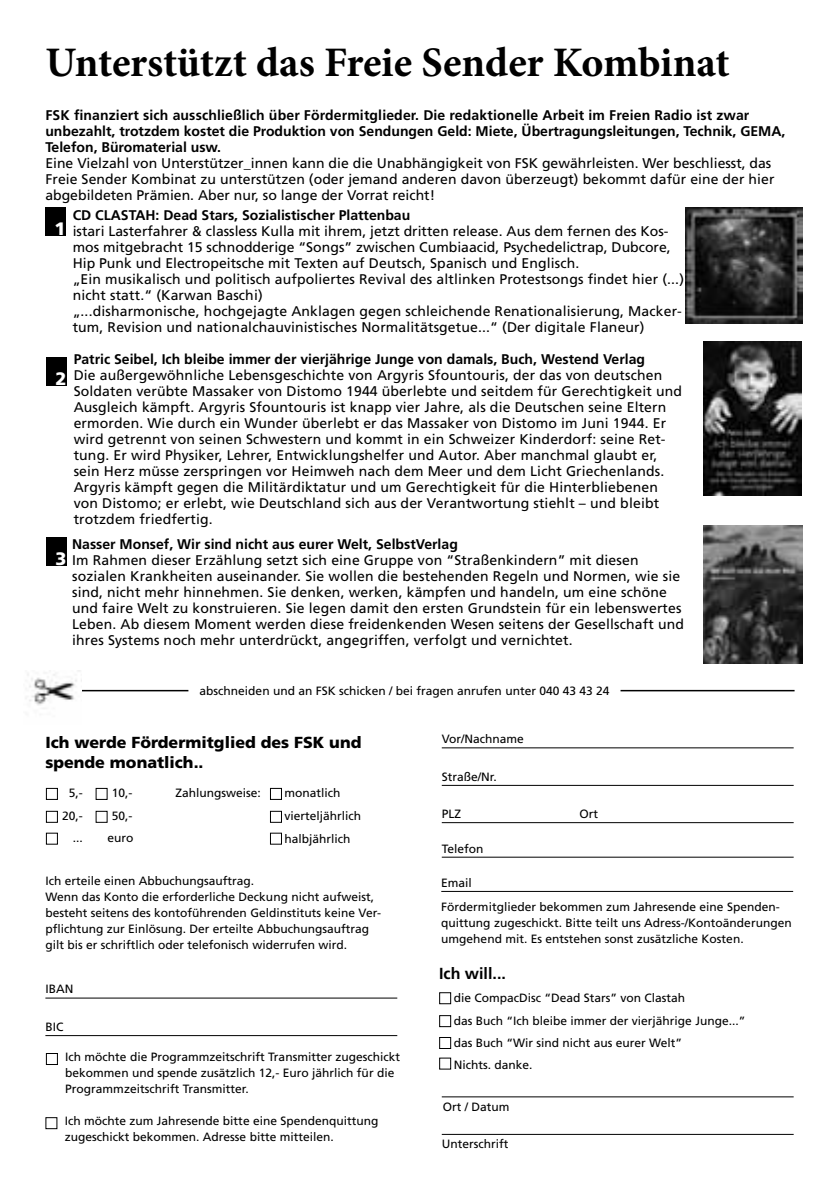
<style>
.page{position:relative;width:840px;height:1191px;background:#fff}
.page>*{position:absolute;margin:0;border:0;box-sizing:border-box;transform-origin:0 0}
.t1{font:700 42px "Minion Pro";letter-spacing:-.005em;color:#000}
.t2{font:900 18px "Frutiger LT Std";color:#fff}
.t3{font:900 16px/20px "Frutiger";color:#000}
.t4{font:700 16px "Frutiger LT Std";color:#000}
.t5{font:14px/16px "Frutiger";letter-spacing:.01em;color:#000}
.t6{font:700 14px/16px "Frutiger";color:#000}
.t7{font:12px/16px "Frutiger LT Std";color:#000}
.t8{font:12px "Frutiger";color:#000}
</style>
<div class="page">
<div style="left:45px;top:207px;width:21px;height:28px;background:#000"></div>
<div style="left:46px;top:358px;width:21px;height:28px;background:#000"></div>
<div style="left:46px;top:538px;width:21px;height:28px;background:#000"></div>
<hr style="left:69px;top:690px;width:119px;height:1px;background:#000">
<hr style="left:620px;top:690px;width:174px;height:1px;background:#000">
<div style="left:46px;top:788px;width:12px;height:12px;border:1px solid #000"></div>
<div style="left:46px;top:1053px;width:12px;height:12px;border:1px solid #000"></div>
<div style="left:270px;top:788px;width:12px;height:12px;border:1px solid #000"></div>
<div style="left:439px;top:992px;width:12px;height:12px;border:1px solid #000"></div>
<div style="left:95px;top:788px;width:13px;height:12px;border:1px solid #000"></div>
<div style="left:46px;top:811px;width:12px;height:12px;border:1px solid #000"></div>
<div style="left:270px;top:811px;width:12px;height:12px;border:1px solid #000"></div>
<div style="left:439px;top:1015px;width:12px;height:12px;border:1px solid #000"></div>
<div style="left:95px;top:811px;width:13px;height:12px;border:1px solid #000"></div>
<div style="left:46px;top:832px;width:12px;height:12px;border:1px solid #000"></div>
<div style="left:270px;top:832px;width:12px;height:12px;border:1px solid #000"></div>
<div style="left:439px;top:1037px;width:12px;height:12px;border:1px solid #000"></div>
<div style="left:439px;top:1057px;width:12px;height:12px;border:1px solid #000"></div>
<hr style="left:45px;top:997px;width:352px;height:1px;background:#000">
<hr style="left:441px;top:747px;width:352px;height:1px;background:#000">
<hr style="left:441px;top:1096px;width:352px;height:1px;background:#000">
<hr style="left:45px;top:1035px;width:352px;height:1px;background:#000">
<hr style="left:441px;top:785px;width:352px;height:1px;background:#000">
<hr style="left:441px;top:1133px;width:352px;height:1px;background:#000">
<hr style="left:441px;top:856px;width:352px;height:1px;background:#000">
<hr style="left:441px;top:822px;width:352px;height:1px;background:#000">
<img style="left:685px;top:208px;width:117px;height:115px">
<img style="left:703px;top:526px;width:99px;height:137px">
<img style="left:27px;top:670px;width:54px;height:35px">
<img style="left:703px;top:342px;width:98px;height:153px">
<div style="left:45px;top:1117px;width:12px;height:12px;border:1px solid #000"></div>
<hr style="left:441px;top:891px;width:351px;height:1px;background:#000">
<h1 class="t1" style="left:45px;top:33px;width:685px">Unterstützt das Freie Sender Kombinat</h1>
<p class="t6" style="left:45px;top:108px;width:741px">FSK finanziert sich ausschließlich über Fördermitglieder. Die redaktionelle Arbeit im Freien Radio ist zwar unbezahlt, trotzdem kostet die Produktion von Sendungen Geld: Miete, Übertragungsleitungen, Technik, GEMA,<br>Telefon, Büromaterial usw.</p>
<p class="t5" style="left:45px;top:156px;width:730px">Eine Vielzahl von Unterstützer_innen kann die die Unabhängigkeit von FSK gewährleisten. Wer beschliesst, das<br>Freie Sender Kombinat zu unterstützen (oder jemand anderen davon überzeugt) bekommt dafür eine der hier abgebildeten Prämien. Aber nur, so lange der Vorrat reicht!</p>
<p class="t2" style="left:54px;top:217px;width:13px">1</p>
<p class="t6" style="left:73px;top:207px;width:339px">CD CLASTAH: Dead Stars, Sozialistischer Plattenbau</p>
<p class="t5" style="left:73px;top:223px;width:612px">istari Lasterfahrer &amp; classless Kulla mit ihrem, jetzt dritten release. Aus dem fernen des Kos&shy;mos mitgebracht 15 schnodderige “Songs” zwischen Cumbiaacid, Psychedelictrap, Dubcore, Hip Punk und Electropeitsche mit Texten auf Deutsch, Spanisch und Englisch.<br>„Ein musikalisch und politisch aufpoliertes Revival des altlinken Protestsongs findet hier (...) nicht statt.“ (Karwan Baschi)<br>„...disharmonische, hochgejagte Anklagen gegen schleichende Renationalisierung, Macker&shy;tum, Revision und nationalchauvinistisches Normalitätsgetue...“ (Der digitale Flaneur)</p>
<p class="t2" style="left:55px;top:368px;width:13px">2</p>
<p class="t6" style="left:74px;top:351px;width:572px">Patric Seibel, Ich bleibe immer der vierjährige Junge von damals, Buch, Westend Verlag</p>
<p class="t5" style="left:74px;top:367px;width:609px">Die außergewöhnliche Lebensgeschichte von Argyris Sfountouris, der das von deutschen Soldaten verübte Massaker von Distomo 1944 überlebte und seitdem für Gerechtigkeit und Ausgleich kämpft. Argyris Sfountouris ist knapp vier Jahre, als die Deutschen seine Eltern ermorden. Wie durch ein Wunder überlebt er das Massaker von Distomo im Juni 1944. Er wird getrennt von seinen Schwestern und kommt in ein Schweizer Kinderdorf: seine Ret&shy;tung. Er wird Physiker, Lehrer, Entwicklungshelfer und Autor. Aber manchmal glaubt er, sein Herz müsse zerspringen vor Heimweh nach dem Meer und dem Licht Griechenlands.<br>Argyris kämpft gegen die Militärdiktatur und um Gerechtigkeit für die Hinterbliebenen von Distomo; er erlebt, wie Deutschland sich aus der Verantwortung stiehlt – und bleibt trotzdem friedfertig.</p>
<p class="t6" style="left:72px;top:536px;width:387px">Nasser Monsef, Wir sind nicht aus eurer Welt, SelbstVerlag</p>
<p class="t5" style="left:72px;top:552px;width:613px">Im Rahmen dieser Erzählung setzt sich eine Gruppe von “Straßenkindern” mit diesen sozialen Krankheiten auseinander. Sie wollen die bestehenden Regeln und Normen, wie sie sind, nicht mehr hinnehmen. Sie denken, werken, kämpfen und handeln, um eine schöne und faire Welt zu konstruieren. Sie legen damit den ersten Grundstein für ein lebenswertes Leben. Ab diesem Moment werden diese freidenkenden Wesen seitens der Gesellschaft und ihres Systems noch mehr unterdrückt, angegriffen, verfolgt und vernichtet.</p>
<p class="t8" style="left:199px;top:683px;width:411px">abschneiden und an FSK schicken / bei fragen anrufen unter 040 43 43 24</p>
<p class="t3" style="left:45px;top:732px;width:317px">Ich werde Fördermitglied des FSK und spende monatlich..</p>
<p class="t2" style="left:55px;top:548px;width:13px">3</p>
<p class="t7" style="left:441px;top:731px;width:84px">Vor/Nachname</p>
<p class="t7" style="left:441px;top:768px;width:56px">Straße/Nr.</p>
<p class="t7" style="left:69px;top:785px;width:16px">5,-</p>
<p class="t7" style="left:112px;top:785px;width:22px">10,-</p>
<p class="t7" style="left:175px;top:785px;width:87px">Zahlungsweise:</p>
<p class="t7" style="left:284px;top:785px;width:58px">monatlich</p>
<p class="t7" style="left:62px;top:808px;width:22px">20,-</p>
<p class="t7" style="left:284px;top:808px;width:78px">vierteljährlich</p>
<p class="t7" style="left:112px;top:808px;width:22px">50,-</p>
<p class="t7" style="left:284px;top:830px;width:68px">halbjährlich</p>
<p class="t7" style="left:73px;top:830px;width:12px">...</p>
<p class="t7" style="left:107px;top:830px;width:28px">euro</p>
<p class="t7" style="left:45px;top:873px;width:337px">Ich erteile einen Abbuchungsauftrag.<br>Wenn das Konto die erforderliche Deckung nicht aufweist, besteht seitens des kontoführenden Geldinstituts keine Ver&shy;pflichtung zur Einlösung. Der erteilte Abbuchungsauftrag gilt bis er schriftlich oder telefonisch widerrufen wird.</p>
<p class="t7" style="left:45px;top:981px;width:29px">IBAN</p>
<p class="t7" style="left:45px;top:1018px;width:19px">BIC</p>
<p class="t7" style="left:65px;top:1048px;width:336px">Ich möchte die Programmzeitschrift Transmitter zugeschickt bekommen und spende zusätzlich 12,- Euro jährlich für die<br>Programmzeitschrift Transmitter.</p>
<p class="t7" style="left:65px;top:1112px;width:315px">Ich möchte zum Jahresende bitte eine Spendenquittung zugeschickt bekommen. Adresse bitte mitteilen.</p>
<p class="t7" style="left:441px;top:806px;width:21px">PLZ</p>
<p class="t7" style="left:579px;top:806px;width:20px">Ort</p>
<p class="t7" style="left:441px;top:840px;width:43px">Telefon</p>
<p class="t7" style="left:441px;top:874px;width:32px">Email</p>
<p class="t7" style="left:441px;top:899px;width:352px">Fördermitglieder bekommen zum Jahresende eine Spenden&shy;quittung zugeschickt. Bitte teilt uns Adress-/Kontoänderungen umgehend mit. Es entstehen sonst zusätzliche Kosten.</p>
<p class="t4" style="left:439px;top:964px;width:68px">Ich will...</p>
<p class="t7" style="left:453px;top:989px;width:233px">die CompacDisc “Dead Stars” von Clastah</p>
<p class="t7" style="left:453px;top:1012px;width:293px">das Buch “Ich bleibe immer der vierjährige Junge...”</p>
<p class="t7" style="left:453px;top:1032px;width:230px;line-height:22px">das Buch “Wir sind nicht aus eurer Welt”<br>Nichts. danke.</p>
<p class="t7" style="left:442px;top:1099px;width:68px">Ort / Datum</p>
<p class="t7" style="left:441px;top:1135px;width:68px">Unterschrift</p>
</div>
